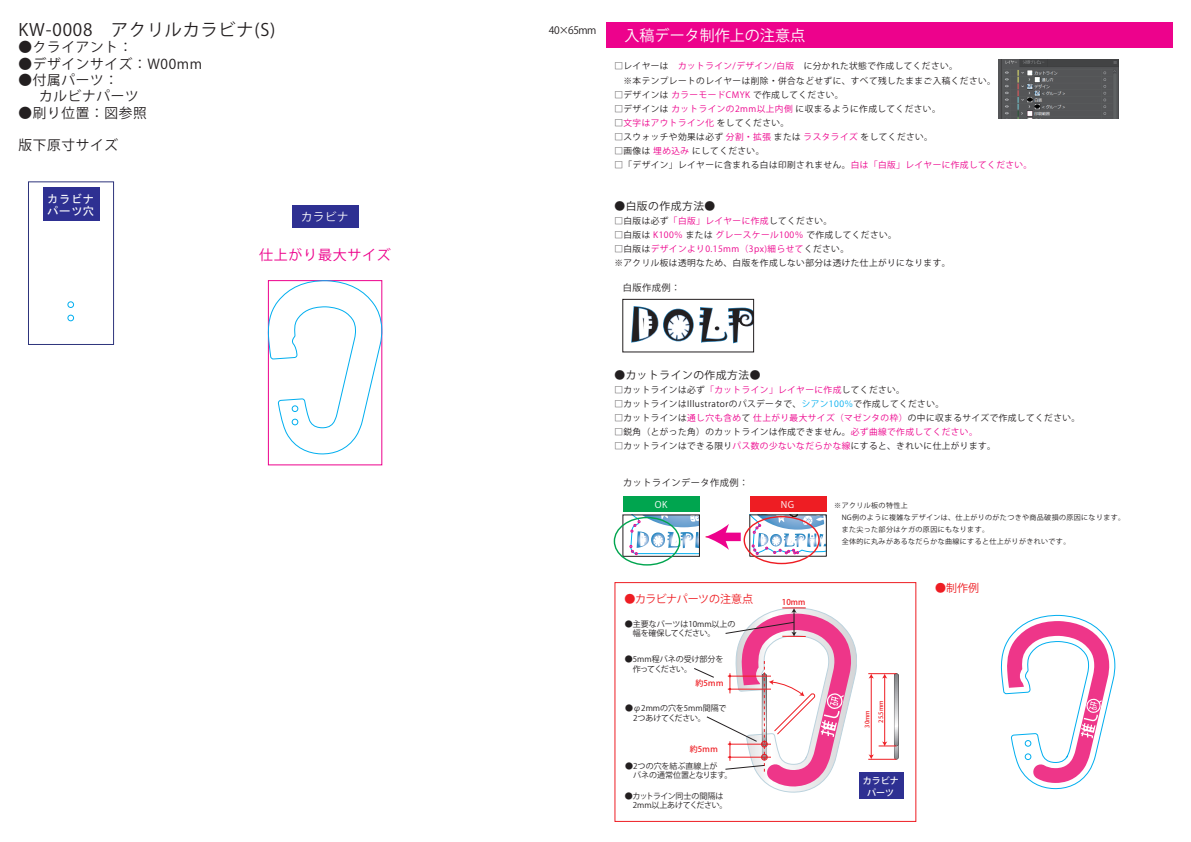
<style>
.page{position:relative;width:1191px;height:842px;background:#fff}
.page>*{position:absolute;margin:0;border:0;box-sizing:border-box;transform-origin:0 0}
.t1{font:17px "Koz Go Pro";letter-spacing:.05em;color:#231f20}
.t2{font:15.2px "Koz Go Pro";color:#fff}
.t3{font:14px "Koz Go Pro";letter-spacing:.05em;color:#ed028c}
.t4{font:13.6px/16.3px "Koz Go Pro";letter-spacing:.05em;color:#231f20}
.t5{font:11.3px/12.8px "MS Gothic";letter-spacing:.05em;color:#fff}
.t6{font:11.3px "Koz Go Pro";color:#fff}
.t7{font:11.1px "Koz Go Pro";letter-spacing:-.01em;color:#ee1d23}
.t8{font:10.7px "Koz Go Pro";letter-spacing:.05em;color:#231f20}
.t9{font:10.2px "Koz Go Pro";letter-spacing:-.045em;color:#231f20}
.t10{font:9.2px "Koz Go Pro";letter-spacing:.05em;color:#231f20}
.t11{font:9.2px "Koz Go Pro";color:#fff}
.t12{font:500 9px/11.3px "Koz Go Pro";color:#fff;text-align:center}
.t13{font:8.7px/14.1px "Koz Go Pro";letter-spacing:.05em;color:#231f20}
.t14{font:8.7px "Koz Go Pro";letter-spacing:.05em;color:#ed028c}
.t15{font:8px/9.6px "Koz Go Pro";letter-spacing:-.01em;color:#231f20}
.t16{font:500 8px "Koz Go Pro";color:#ee1d23}
.t17{font:7px/11.9px "Koz Go Pro";letter-spacing:.05em;color:#231f20}
.t18{font:500 6px "Koz Go Pro";color:#ee1d23}
.s1{color:#ed028c}
.s2{color:#231f20}
.s3{color:#00aeef}
</style>
<div class="page">
<svg style="left:1000px;top:615px;width:115px;height:174px"></svg>
<svg style="left:894px;top:674px;width:4px;height:85px"></svg>
<svg style="left:894px;top:674px;width:4px;height:72px"></svg>
<hr style="left:884px;top:677px;width:1px;height:66px;background:#ee1d23">
<hr style="left:871px;top:677px;width:1px;height:79px;background:#ee1d23">
<svg style="left:878px;top:741px;width:18px;height:6px"></svg>
<svg style="left:868px;top:754px;width:28px;height:6px"></svg>
<svg style="left:868px;top:673px;width:28px;height:5px"></svg>
<div style="left:614px;top:582px;width:302px;height:240px;border:1px solid #ee1d23"></div>
<div style="left:859px;top:772px;width:44px;height:27px;background:#2e3092"></div>
<svg style="left:694px;top:608px;width:163px;height:184px"></svg>
<div style="left:623px;top:497px;width:76px;height:15px;background:#00a54f"></div>
<div style="left:750px;top:497px;width:76px;height:15px;background:#ee1d23"></div>
<svg style="left:751px;top:516px;width:74px;height:39px"></svg>
<div style="left:749px;top:514px;width:78px;height:43px;border:1px solid #231f20"></div>
<svg style="left:624px;top:516px;width:74px;height:39px"></svg>
<div style="left:622px;top:514px;width:78px;height:43px;border:1px solid #231f20"></div>
<div style="left:613px;top:517px;width:67px;height:49px;border:1px solid #00a54f;border-radius:50%"></div>
<div style="left:743px;top:516px;width:76px;height:48px;border:1px solid #ee1d23;border-radius:50%"></div>
<div style="left:722px;top:533px;width:14px;height:8px;background:#ed028c"></div>
<svg style="left:705px;top:524px;width:24px;height:26px"></svg>
<div style="left:606px;top:23px;width:567px;height:25px;background:#ed028c"></div>
<div style="left:292px;top:205px;width:66px;height:23px;background:#2e3092"></div>
<div style="left:43px;top:187px;width:56px;height:34px;background:#2e3092"></div>
<div style="left:28px;top:182px;width:86px;height:163px;border:1px solid #2e347c"></div>
<svg style="left:631px;top:306px;width:62px;height:37px"></svg>
<svg style="left:699px;top:307px;width:53px;height:36px"></svg>
<div style="left:622px;top:299px;width:132px;height:53px;border:1px solid #231f20"></div>
<img style="left:998px;top:60px;width:120px;height:59px">
<div style="left:68px;top:301px;width:6px;height:7px;border:1px solid #00aeef;border-radius:50%"></div>
<svg style="left:68px;top:315px;width:6px;height:6px"></svg>
<svg style="left:267px;top:280px;width:115px;height:174px"></svg>
<h1 class="t1" style="left:19px;top:19px;width:276px">KW-0008　アクリルカラビナ(S)　</h1>
<h3 class="t4" style="left:19px;top:39px;width:115px">●クライアント：</h3>
<h3 class="t4" style="left:19px;top:56px;width:185px">●デザインサイズ：W00mm</h3>
<h3 class="t4" style="left:39px;top:72px;width:101px;text-indent:-21px">●付属パーツ：<br>カルビナパーツ</h3>
<h3 class="t4" style="left:19px;top:105px;width:130px">●刷り位置：図参照</h3>
<h3 class="t4" style="left:19px;top:138px;width:101px">版下原寸サイズ</h3>
<p class="t5" style="left:47px;top:192px;width:49px">カラビナパーツ穴</p>
<p class="t6" style="left:301px;top:209px;width:49px">カラビナ</p>
<h3 class="t3" style="left:259px;top:246px;width:133px">仕上がり最大サイズ</h3>
<p class="t9" style="left:549px;top:23px;width:49px">40×65mm</p>
<h2 class="t2" style="left:624px;top:26px;width:182px">入稿データ制作上の注意点</h2>
<p class="t13" style="left:614px;top:59px;width:383px">□レイヤーは　<span class="s1">カットライン/デザイン/白版</span>　に分かれた状態で作成してください。<br>　※本テンプレートのレイヤーは削除・併合などせずに、すべて残したままご入稿ください。</p>
<p class="t13" style="left:614px;top:88px;width:231px">□デザインは <span class="s1">カラーモードCMYK</span> で作成してください。</p>
<p class="t13" style="left:614px;top:102px;width:328px">□デザインは <span class="s1">カットラインの2mm以上内側</span> に収まるように作成してください。</p>
<p class="t14" style="left:614px;top:117px;width:176px"><span class="s2">□</span>文字はアウトライン化 <span class="s2">をしてください。</span></p>
<p class="t13" style="left:614px;top:130px;width:320px">□スウォッチや効果は必ず <span class="s1">分割・拡張</span> または <span class="s1">ラスタライズ</span> をしてください。</p>
<p class="t13" style="left:614px;top:144px;width:151px">□画像は <span class="s1">埋め込み</span> にしてください。</p>
<p class="t13" style="left:614px;top:158px;width:419px">□「デザイン」レイヤーに含まれる白は印刷されません。<span class="s1">白は「白版」レイヤーに作成してください。</span></p>
<p class="t8" style="left:614px;top:199px;width:102px">●白版の作成方法●</p>
<p class="t13" style="left:614px;top:214px;width:219px">□白版は必ず<span class="s1">「白版」レイヤーに作成</span>してください。</p>
<p class="t13" style="left:614px;top:228px;width:284px">□白版は <span class="s1">K100％</span> または <span class="s1">グレースケール100％</span> で作成してください。</p>
<p class="t13" style="left:614px;top:242px;width:337px">□白版は<span class="s1">デザインより0.15mm（3px)細らせて</span>ください。<br>※アクリル板は透明なため、白版を作成しない部分は透けた仕上がりになります。</p>
<p class="t10" style="left:623px;top:281px;width:59px">白版作成例：</p>
<p class="t8" style="left:614px;top:368px;width:148px">●カットラインの作成方法●</p>
<p class="t13" style="left:614px;top:383px;width:292px">□カットラインは必ず<span class="s1">「カットライン」レイヤーに作成</span>してください。</p>
<p class="t13" style="left:614px;top:397px;width:331px">□カットラインはIllustratorのパスデータで、<span class="s3">シアン100％</span>で作成してください。</p>
<p class="t13" style="left:614px;top:411px;width:467px">□カットラインは<span class="s1">通し穴も含め</span>て<span class="s1">仕上がり最大サイズ（マゼンタの枠）</span>の中に収まるサイズで作成してください。</p>
<p class="t13" style="left:614px;top:425px;width:365px">□鋭角（とがった角）のカットラインは作成できません。<span class="s1">必ず曲線で作成してください。</span></p>
<p class="t13" style="left:614px;top:439px;width:383px">□カットラインはできる限り<span class="s1">パス数の少ないなだらかな線</span>にすると、きれいに仕上がります。</p>
<p class="t10" style="left:623px;top:477px;width:127px">カットラインデータ作成例：</p>
<p class="t11" style="left:655px;top:498px;width:14px">OK</p>
<p class="t11" style="left:781px;top:498px;width:15px">NG</p>
<p class="t7" style="left:624px;top:591px;width:130px">●カラビナパーツの注意点</p>
<p class="t15" style="left:625px;top:619px;width:112px">●主要なパーツは10mm以上の　幅を確保してください。</p>
<p class="t15" style="left:625px;top:655px;width:100px">●5mm程バネの受け部分を　作ってください。</p>
<p class="t16" style="left:695px;top:677px;width:30px">約5ｍｍ</p>
<p class="t15" style="left:625px;top:704px;width:103px">●φ2mmの穴を5mm間隔で　2つあけてください。</p>
<p class="t15" style="left:625px;top:761px;width:109px">●2つの穴を結ぶ直線上が<br>　バネの通常位置となります。</p>
<p class="t16" style="left:690px;top:744px;width:30px">約5ｍｍ</p>
<p class="t15" style="left:625px;top:791px;width:104px">●カットライン同士の間隔は　2mm以上あけてください。</p>
<p class="t16" style="left:782px;top:597px;width:25px">10mm</p>
<p class="t17" style="left:834px;top:500px;width:292px">※アクリル板の特性上<br>　NG例のように複雑なデザインは、仕上がりのがたつきや商品破損の原因になります。　また尖った部分はケガの原因にもなります。<br>　全体的に丸みがあるなだらかな曲線にすると仕上がりがきれいです。</p>
<p class="t7" style="left:935px;top:580px;width:45px">●制作例</p>
<p class="t18" style="left:863px;top:728px;width:19px;rotate:-90deg">30mm</p>
<p class="t18" style="left:877px;top:723px;width:24px;rotate:-90deg">25.5mm</p>
<p class="t12" style="left:862px;top:776px;width:37px">カラビナパーツ</p>
</div>
